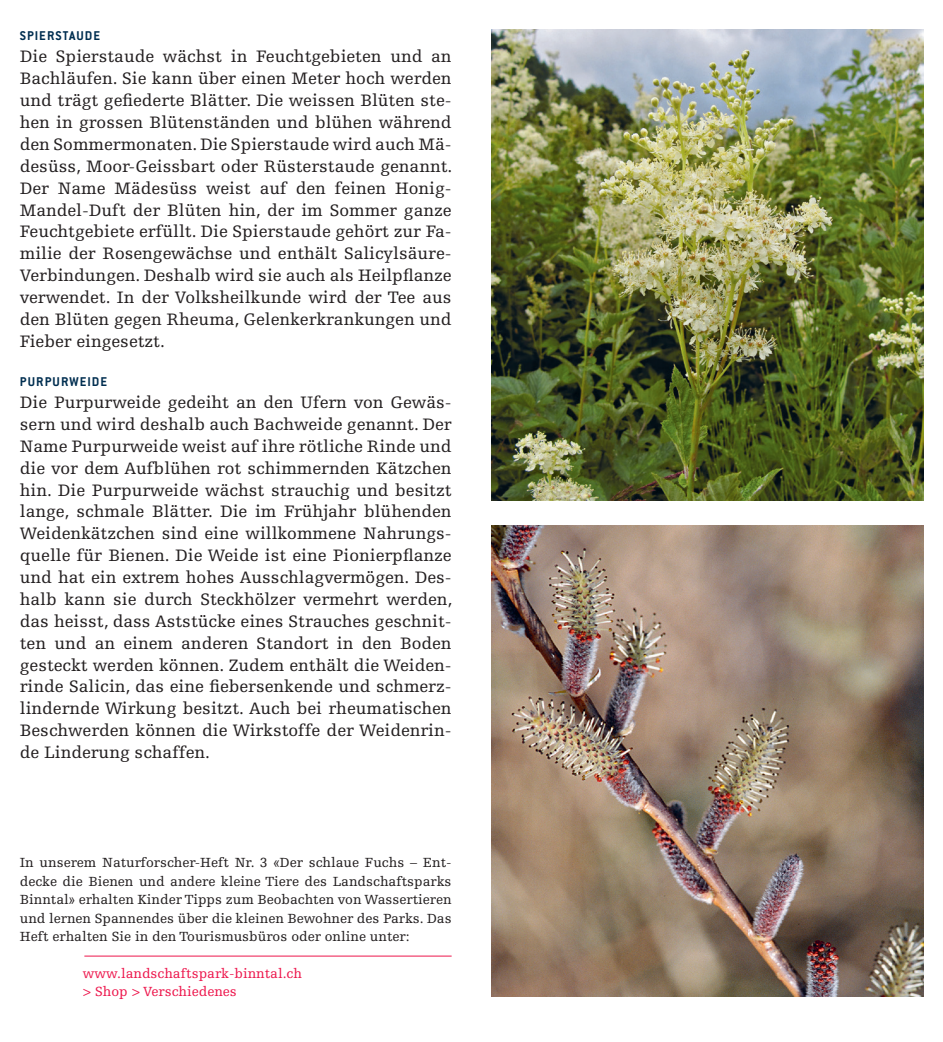
<style>
.page{position:relative;width:943px;height:1042px;background:#fff}
.page>*{position:absolute;margin:0;border:0;box-sizing:border-box;transform-origin:0 0}
.t1{font:17.5px/21.9px "Egyptienne F";color:#231f20;text-align:justify}
.t2{font:14px/18.4px "Egyptienne F";color:#231f20;text-align:justify}
.t3{font:14px/18.4px "Egyptienne F";color:#ed164c}
.t4{font:700 14px "Conduit ITC";letter-spacing:.075em;color:#002e50}
</style>
<div class="page">
<img style="left:491px;top:30px;width:432px;height:471px">
<img style="left:491px;top:525px;width:432px;height:471px">
<hr style="left:84px;top:955px;width:367px;height:1px;background:#ed164c">
<p class="t4" style="left:20px;top:28px;width:82px">SPIERSTAUDE</p>
<p class="t1" style="left:20px;top:46px;width:434px">Die Spierstaude wächst in Feuchtgebieten und an Bachläufen. Sie kann über einen Meter hoch werden und trägt gefiederte Blätter. Die weissen Blüten ste&shy;hen in grossen Blütenständen und blühen während den Sommermonaten. Die Spierstaude wird auch Mä&shy;desüss, Moor-Geissbart oder Rüsterstaude genannt.<br>Der Name Mädesüss weist auf den feinen Honig-Mandel-Duft der Blüten hin, der im Sommer ganze Feuchtgebiete erfüllt. Die Spierstaude gehört zur Fa&shy;milie der Rosengewächse und enthält Salicylsäure-Verbindungen. Deshalb wird sie auch als Heilpflanze verwendet. In der Volksheilkunde wird der Tee aus den Blüten gegen Rheuma, Gelenkerkrankungen und Fieber eingesetzt.</p>
<p class="t4" style="left:20px;top:374px;width:89px">PURPURWEIDE</p>
<p class="t1" style="left:20px;top:392px;width:434px">Die Purpurweide gedeiht an den Ufern von Gewäs&shy;sern und wird deshalb auch Bachweide genannt. Der Name Purpurweide weist auf ihre rötliche Rinde und die vor dem Aufblühen rot schimmernden Kätzchen hin. Die Purpurweide wächst strauchig und besitzt lange, schmale Blätter. Die im Frühjahr blühenden Weidenkätzchen sind eine willkommene Nahrungs&shy;quelle für Bienen. Die Weide ist eine Pionierpflanze und hat ein extrem hohes Ausschlagvermögen. Des&shy;halb kann sie durch Steckhölzer vermehrt werden, das heisst, dass Aststücke eines Strauches geschnit&shy;ten und an einem anderen Standort in den Boden gesteckt werden können. Zudem enthält die Weiden&shy;rinde Salicin, das eine fiebersenkende und schmerz&shy;lindernde Wirkung besitzt. Auch bei rheumatischen Beschwerden können die Wirkstoffe der Weidenrin&shy;de Linderung schaffen.</p>
<p class="t2" style="left:20px;top:854px;width:433px">In unserem Naturforscher-Heft Nr. 3 «Der schlaue Fuchs – Ent&shy;decke die Bienen und andere kleine Tiere des Landschaftsparks Binntal» erhalten Kinder Tipps zum Beobachten von Wassertieren und lernen Spannendes über die kleinen Bewohner des Parks. Das Heft erhalten Sie in den Tourismusbüros oder online unter:</p>
<p class="t3" style="left:83px;top:964px;width:221px">www.landschaftspark-binntal.ch &gt; Shop &gt; Verschiedenes</p>
</div>
